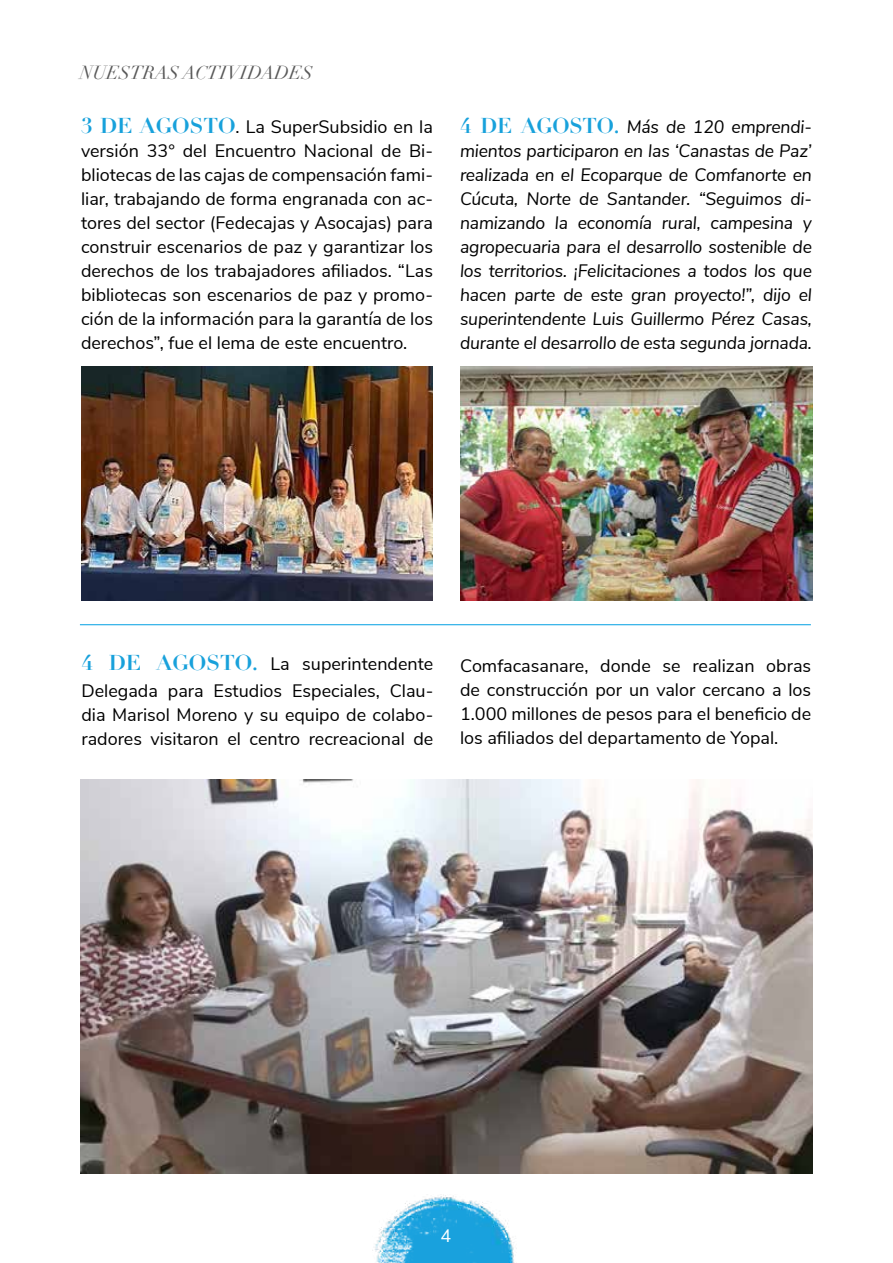
<style>
.page{position:relative;width:893px;height:1263px;background:#fff}
.page>*{position:absolute;margin:0;border:0;box-sizing:border-box;transform-origin:0 0}
.t1{font:italic 18.45px "Didot";color:#595959}
.t2{font:18px/24px "Nunito Sans";color:#000;text-align:justify}
.t3{font:italic 18px/24px "Nunito Sans";letter-spacing:-.01em;color:#000;text-align:justify}
.t4{font:18px "Nunito Sans";color:#fff}
.s1{font-family:"Didot";font-weight:700;font-size:21px;color:#18a1db}
.s2{font-family:"Didot";font-weight:700;font-style:normal;font-size:21px;color:#18a1db}
</style>
<div class="page">
<img style="left:372px;top:1195px;width:143px;height:68px">
<img style="left:81px;top:366px;width:352px;height:235px">
<hr style="left:80px;top:624px;width:731px;height:1px;background:#009fe3">
<img style="left:81px;top:779px;width:731px;height:395px">
<img style="left:460px;top:366px;width:352px;height:235px">
<p class="t1" style="left:80px;top:61px;width:234px">NUESTRAS ACTIVIDADES</p>
<p class="t2" style="left:81px;top:113px;width:353px"><span class="s1">3 DE AGOSTO</span>. La SuperSubsidio en la versión 33° del Encuentro Nacional de Bi&shy;bliotecas de las cajas de compensación fami&shy;liar, trabajando de forma engranada con ac&shy;tores del sector (Fedecajas y Asocajas) para construir escenarios de paz y garantizar los derechos de los trabajadores afiliados. “Las bibliotecas son escenarios de paz y promo&shy;ción de la información para la garantía de los derechos”, fue el lema de este encuentro.</p>
<p class="t3" style="left:460px;top:114px;width:353px"><span class="s2">4 DE AGOSTO.</span> Más de 120 emprendi&shy;mientos participaron en las ‘Canastas de Paz’ realizada en el Ecoparque de Comfanorte en Cúcuta, Norte de Santander. “Seguimos di&shy;namizando la economía rural, campesina y agropecuaria para el desarrollo sostenible de los territorios. ¡Felicitaciones a todos los que hacen parte de este gran proyecto!”, dijo el superintendente Luis Guillermo Pérez Casas, durante el desarrollo de esta segunda jornada.</p>
<p class="t2" style="left:81px;top:649px;width:353px;line-height:27px"><span class="s1">4 DE AGOSTO.</span> La superintendente<br>Delegada para Estudios Especiales, Clau-</p>
<p class="t2" style="left:81px;top:701px;width:353px">dia Marisol Moreno y su equipo de colabo&shy;radores visitaron el centro recreacional de</p>
<p class="t2" style="left:460px;top:652px;width:353px">Comfacasanare, donde se realizan obras de construcción por un valor cercano a los 1.000 millones de pesos para el beneficio de los afiliados del departamento de Yopal.</p>
<p class="t4" style="left:440px;top:1222px;width:12px">4</p>
</div>
